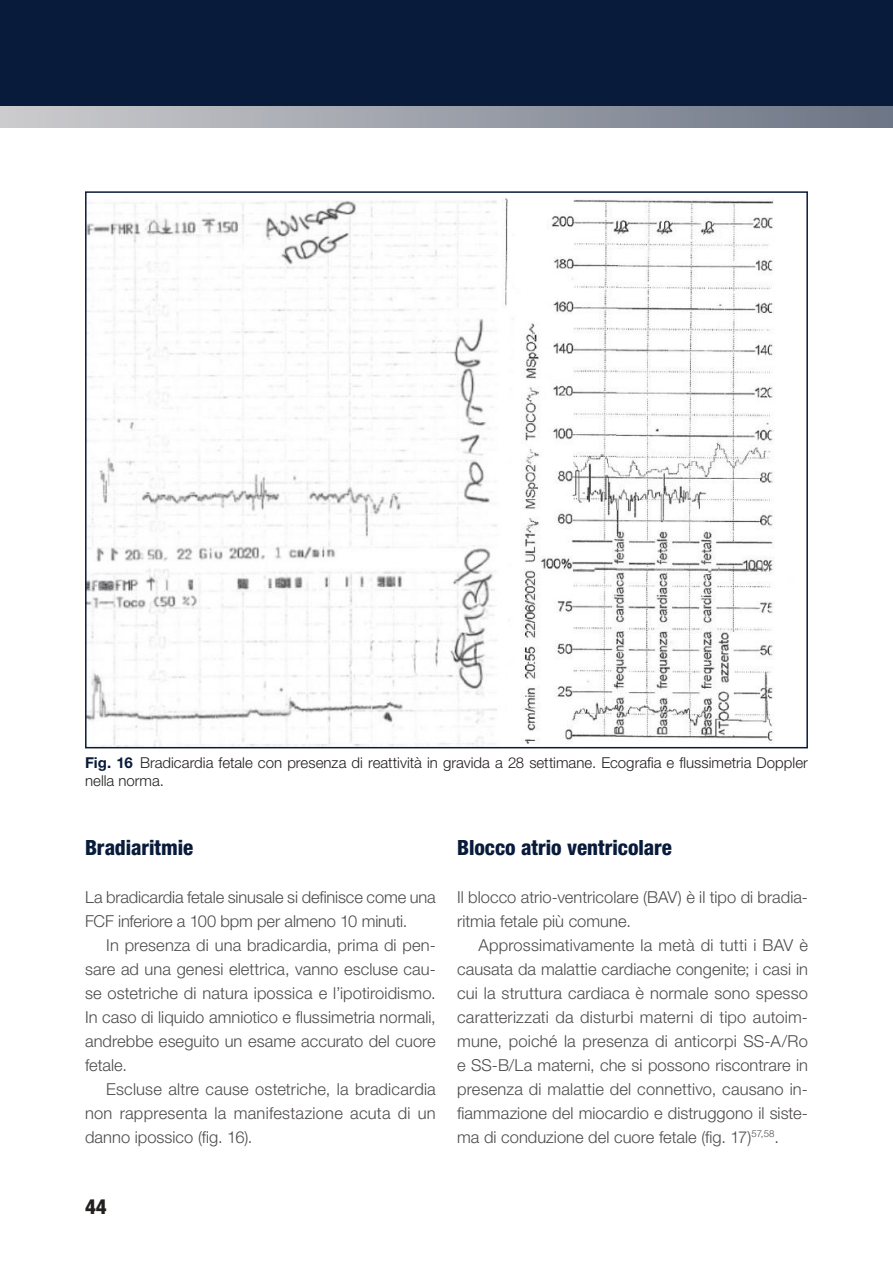
<style>
.page{position:relative;width:893px;height:1263px;background:#fff}
.page>*{position:absolute;margin:0;border:0;box-sizing:border-box;transform-origin:0 0}
.t1{font:800 condensed 21px "Helvetica Neue LT Std";letter-spacing:-.005em;color:#091b3a}
.t2{font:800 condensed 21px "Helvetica Neue LT Std";color:#241f1f}
.t3{font:300 16.5px/24px "Helvetica Neue LT Std";color:#4e4b4c;text-align:justify}
.t4{font:300 15px/18px "Helvetica Neue LT Std";color:#241f1f}
.s1{font-weight:700;color:#091b3a}
</style>
<div class="page">
<div style="left:0;top:0;width:893px;height:128px;background:#091b3a"></div>
<div style="left:0;top:106px;width:893px;height:22px;background:linear-gradient(to right,#ccccce,#6d7586)"></div>
<img style="left:88px;top:198px;width:686px;height:547px">
<p class="t4" style="left:85px;top:753px;width:724px"><span class="s1">Fig. 16</span> Bradicardia fetale con presenza di reattività in gravida a 28 settimane. Ecografia e flussimetria Doppler nella norma.</p>
<p class="t1" style="left:85px;top:834px;width:110px">Bradiaritmie</p>
<p class="t3" style="left:85px;top:885px;width:352px">La bradicardia fetale sinusale si definisce come una<br>FCF inferiore a 100 bpm per almeno 10 minuti.</p>
<p class="t3" style="left:85px;top:933px;width:352px;text-indent:21px">In presenza di una bradicardia, prima di pen‑ sare ad una genesi elettrica, vanno escluse cau‑ se ostetriche di natura ipossica e l’ipotiroidismo.<br>In caso di liquido amniotico e flussimetria normali, andrebbe eseguito un esame accurato del cuore fetale.</p>
<p class="t3" style="left:85px;top:1077px;width:352px;text-indent:21px">Escluse altre cause ostetriche, la bradicardia non rappresenta la manifestazione acuta di un danno ipossico (fig. 16).</p>
<p class="t2" style="left:85px;top:1194px;width:23px">44</p>
<p class="t1" style="left:457px;top:834px;width:216px">Blocco atrio ventricolare</p>
<p class="t3" style="left:457px;top:885px;width:352px">Il blocco atrio-ventricolare (BAV) è il tipo di bradia‑ ritmia fetale più comune.</p>
<p class="t3" style="left:457px;top:933px;width:352px;text-indent:21px">Approssimativamente la metà di tutti i BAV è causata da malattie cardiache congenite; i casi in cui la struttura cardiaca è normale sono spesso caratterizzati da disturbi materni di tipo autoim‑ mune, poiché la presenza di anticorpi SS-A/Ro e SS-B/La materni, che si possono riscontrare in presenza di malattie del connettivo, causano in‑ fiammazione del miocardio e distruggono il siste‑ ma di conduzione del cuore fetale (fig. 17)<sup>57,58</sup>.</p>
</div>
